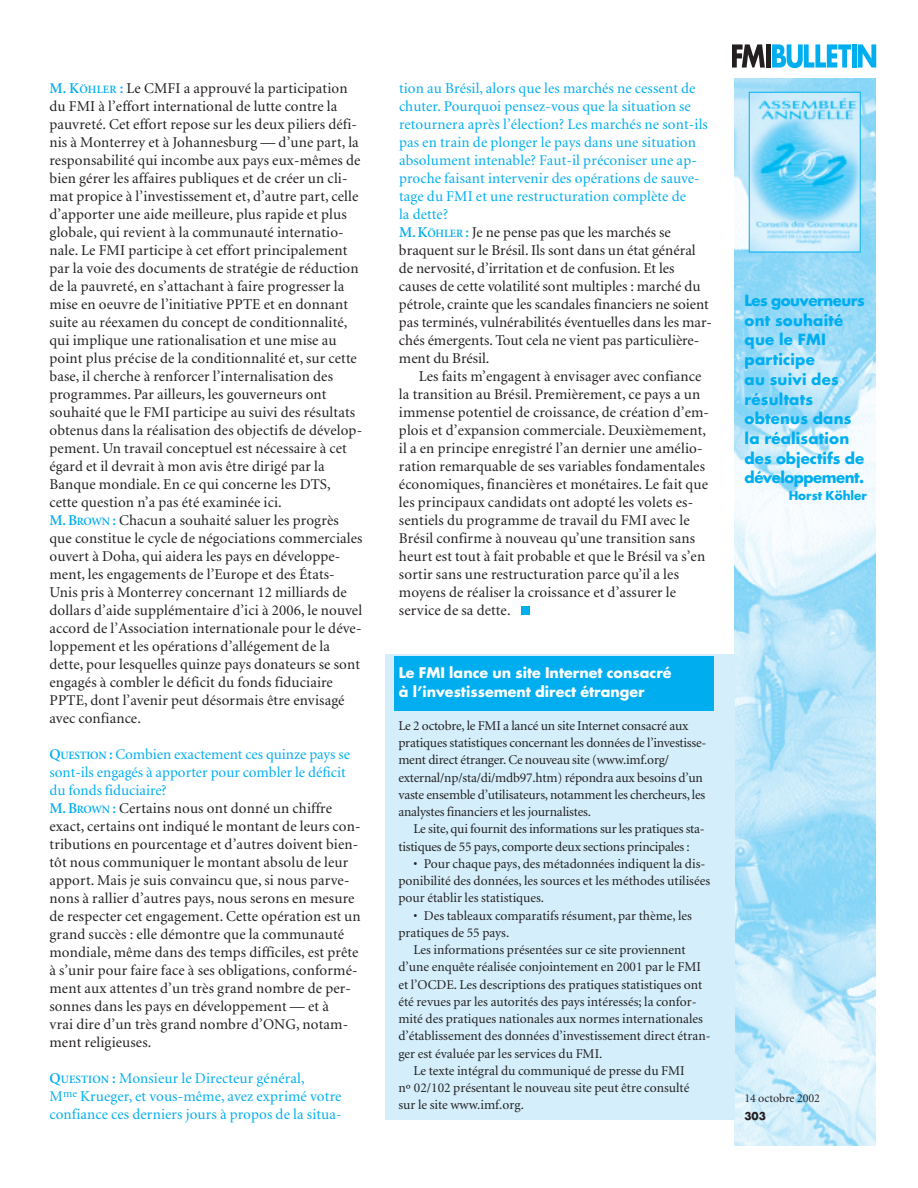
<style>
.page{position:relative;width:918px;height:1188px;background:#fff}
.page>*{position:absolute;margin:0;border:0;box-sizing:border-box;transform-origin:0 0}
.t1{font:15px/18px "Minion";letter-spacing:.01em;color:#231f20}
.t2{font:15px/18px "Minion";letter-spacing:.01em;color:#00aeef}
.t3{font:700 15px/19.6px "Futura";letter-spacing:.015em;color:#00aeef}
.t4{font:700 14.25px/19.5px "Futura";color:#fff}
.t5{font:13.5px/17.2px "Minion";color:#231f20}
.t6{font:12px "Minion";color:#231f20}
.t7{font:700 12px "Futura";color:#00aeef}
.t8{font:700 10.5px "Futura";color:#231f20}
.s1{font-weight:600;color:#00aeef}
.s2{font-weight:600;font-size:11.25px;color:#00aeef}
.s3{color:#00aeef}
.s4{font-weight:600}
.s5{font-weight:600;font-size:11.25px}
</style>
<div class="page">
<svg style="left:772px;top:44px;width:79px;height:24px"></svg>
<div style="left:852px;top:44px;width:5px;height:24px;background:#00aeef"></div>
<svg style="left:858px;top:44px;width:18px;height:24px"></svg>
<svg style="left:732px;top:44px;width:33px;height:24px"></svg>
<div style="left:766px;top:44px;width:5px;height:24px;background:#231f20"></div>
<img style="left:734px;top:79px;width:142px;height:1067px">
<div style="left:521px;top:606px;width:9px;height:9px;background:#00aeef"></div>
<img style="left:751px;top:94px;width:108px;height:156px">
<div style="left:749px;top:92px;width:112px;height:160px;border:1px solid #00aeef"></div>
<div style="left:385px;top:655px;width:350px;height:465px;background:#d4effb"></div>
<div style="left:395px;top:656px;width:319px;height:54px;background:#00aeef"></div>
<p class="t1" style="left:49px;top:81px;width:315px"><span class="s1">M. K</span><span class="s2">ÖHLER</span> <span class="s1">:</span> Le CMFI a approuvé la participation du FMI à l’effort international de lutte contre la pauvreté. Cet effort repose sur les deux piliers défi&shy;nis à Monterrey et à Johannesburg — d’une part, la responsabilité qui incombe aux pays eux-mêmes de bien gérer les affaires publiques et de créer un cli&shy;mat propice à l’investissement et, d’autre part, celle d’apporter une aide meilleure, plus rapide et plus globale, qui revient à la communauté internatio&shy;nale. Le FMI participe à cet effort principalement par la voie des documents de stratégie de réduction de la pauvreté, en s’attachant à faire progresser la mise en oeuvre de l’initiative PPTE et en donnant suite au réexamen du concept de conditionnalité, qui implique une rationalisation et une mise au point plus précise de la conditionnalité et, sur cette base, il cherche à renforcer l’internalisation des programmes. Par ailleurs, les gouverneurs ont souhaité que le FMI participe au suivi des résultats obtenus dans la réalisation des objectifs de dévelop&shy;pement. Un travail conceptuel est nécessaire à cet égard et il devrait à mon avis être dirigé par la Banque mondiale. En ce qui concerne les DTS, cette question n’a pas été examinée ici.<br><span class="s1">M. B</span><span class="s2">ROWN</span> <span class="s1">:</span> Chacun a souhaité saluer les progrès que constitue le cycle de négociations commerciales ouvert à Doha, qui aidera les pays en développe&shy;ment, les engagements de l’Europe et des États-Unis pris à Monterrey concernant 12 milliards de dollars d’aide supplémentaire d’ici à 2006, le nouvel accord de l’Association internationale pour le déve&shy;loppement et les opérations d’allégement de la dette, pour lesquelles quinze pays donateurs se sont engagés à combler le déficit du fonds fiduciaire PPTE, dont l’avenir peut désormais être envisagé avec confiance.</p>
<p class="t1" style="left:50px;top:747px;width:313px"><span class="s1">Q</span><span class="s2">UESTION</span> <span class="s1">:</span> <span class="s3">Combien exactement ces quinze pays se sont-ils engagés à apporter pour combler le déficit du fonds fiduciaire?<br></span><span class="s1">M. B</span><span class="s2">ROWN</span> <span class="s1">:</span> Certains nous ont donné un chiffre exact, certains ont indiqué le montant de leurs con&shy;tributions en pourcentage et d’autres doivent bien&shy;tôt nous communiquer le montant absolu de leur apport. Mais je suis convaincu que, si nous parve&shy;nons à rallier d’autres pays, nous serons en mesure de respecter cet engagement. Cette opération est un grand succès : elle démontre que la communauté mondiale, même dans des temps difficiles, est prête à s’unir pour faire face à ses obligations, conformé&shy;ment aux attentes d’un très grand nombre de per&shy;sonnes dans les pays en développement — et à<br>vrai dire d’un très grand nombre d’ONG, notam&shy;ment religieuses.</p>
<p class="t2" style="left:49px;top:1071px;width:294px"><span class="s4">Q</span><span class="s5">UESTION</span> <span class="s4">:</span> Monsieur le Directeur général,<br>M<sup>me</sup> Krueger, et vous-même, avez exprimé votre confiance ces derniers jours à propos de la situa-</p>
<p class="t1" style="left:399px;top:81px;width:315px"><span class="s3">tion au Brésil, alors que les marchés ne cessent de chuter. Pourquoi pensez-vous que la situation se retournera après l’élection? Les marchés ne sont-ils pas en train de plonger le pays dans une situation absolument intenable? Faut-il préconiser une ap&shy;proche faisant intervenir des opérations de sauve&shy;tage du FMI et une restructuration complète de<br>la dette?<br></span><span class="s1">M. K</span><span class="s2">ÖHLER</span> <span class="s1">:</span> Je ne pense pas que les marchés se braquent sur le Brésil. Ils sont dans un état général de nervosité, d’irritation et de confusion. Et les causes de cette volatilité sont multiples : marché du pétrole, crainte que les scandales financiers ne soient pas terminés, vulnérabilités éventuelles dans les mar&shy;chés émergents. Tout cela ne vient pas particulière&shy;ment du Brésil.</p>
<p class="t1" style="left:399px;top:369px;width:312px;text-indent:20px">Les faits m’engagent à envisager avec confiance la transition au Brésil. Premièrement, ce pays a un immense potentiel de croissance, de création d’em&shy;plois et d’expansion commerciale. Deuxièmement, il a en principe enregistré l’an dernier une amélio&shy;ration remarquable de ses variables fondamentales économiques, financières et monétaires. Le fait que les principaux candidats ont adopté les volets es&shy;sentiels du programme de travail du FMI avec le Brésil confirme à nouveau qu’une transition sans heurt est tout à fait probable et que le Brésil va s’en sortir sans une restructuration parce qu’il a les moyens de réaliser la croissance et d’assurer le service de sa dette.</p>
<p class="t4" style="left:399px;top:664px;width:274px">Le FMI lance un site Internet consacré à l’investissement direct étranger</p>
<p class="t5" style="left:398px;top:718px;width:310px">Le 2 octobre, le FMI a lancé un site Internet consacré aux pratiques statistiques concernant les données de l’investisse&shy;ment direct étranger. Ce nouveau site (www.imf.org/ external/np/sta/di/mdb97.htm) répondra aux besoins d’un vaste ensemble d’utilisateurs, notamment les chercheurs, les analystes financiers et les journalistes.</p>
<p class="t5" style="left:398px;top:822px;width:308px;text-indent:15px">Le site, qui fournit des informations sur les pratiques sta&shy;tistiques de 55 pays, comporte deux sections principales :</p>
<p class="t5" style="left:398px;top:856px;width:313px;text-indent:15px">• Pour chaque pays, des métadonnées indiquent la dis&shy;ponibilité des données, les sources et les méthodes utilisées pour établir les statistiques.</p>
<p class="t5" style="left:398px;top:908px;width:295px;text-indent:15px">• Des tableaux comparatifs résument, par thème, les pratiques de 55 pays.</p>
<p class="t5" style="left:413px;top:942px;width:274px">Les informations présentées sur ce site proviennent</p>
<p class="t5" style="left:398px;top:960px;width:304px">d’une enquête réalisée conjointement en 2001 par le FMI</p>
<p class="t5" style="left:398px;top:977px;width:306px">et l’OCDE. Les descriptions des pratiques statistiques ont</p>
<p class="t5" style="left:398px;top:994px;width:300px">été revues par les autorités des pays intéressés; la confor-</p>
<p class="t5" style="left:398px;top:1011px;width:306px">mité des pratiques nationales aux normes internationales</p>
<p class="t5" style="left:398px;top:1029px;width:314px">d’établissement des données d’investissement direct étran-</p>
<p class="t5" style="left:398px;top:1046px;width:206px">ger est évaluée par les services du FMI.</p>
<p class="t5" style="left:413px;top:1063px;width:273px">Le texte intégral du communiqué de presse du FMI</p>
<p class="t5" style="left:398px;top:1080px;width:292px">nº 02/102 présentant le nouveau site peut être consulté</p>
<p class="t5" style="left:398px;top:1098px;width:127px">sur le site www.imf.org.</p>
<p class="t3" style="left:745px;top:292px;width:122px">Les gouverneurs ont souhaité que le FMI participe<br>au suivi des résultats obtenus dans la réalisation des objectifs de développement.</p>
<p class="t7" style="left:789px;top:491px;width:80px">Horst Köhler</p>
<p class="t6" style="left:744px;top:1093px;width:77px">14 octobre 2002</p>
<p class="t8" style="left:744px;top:1111px;width:23px">303</p>
</div>
